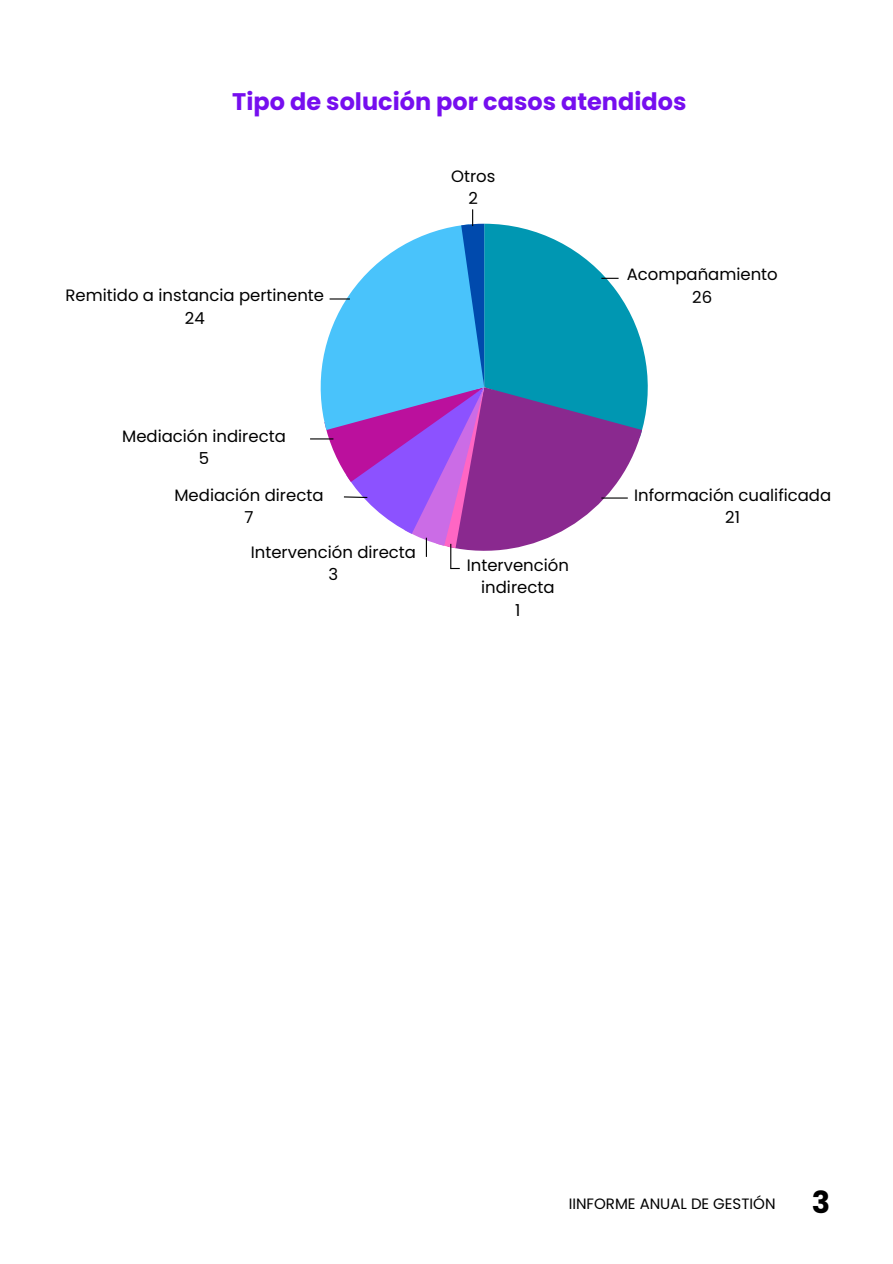
<style>
.page{position:relative;width:893px;height:1264px;background:#fff}
.page>*{position:absolute;margin:0;border:0;box-sizing:border-box;transform-origin:0 0}
.t1{font:700 30.45px "Poppins";color:#000}
.t2{font:700 24px "Poppins";color:#760eef}
.t3{font:16.5px "Poppins";color:#000}
.t4{font:15px "Poppins";color:#000}
</style>
<div class="page">
<svg style="left:310px;top:209px;width:337px;height:360px"></svg>
<p class="t2" style="left:232px;top:85px;width:455px">Tipo de solución por casos atendidos</p>
<p class="t3" style="left:66px;top:284px;width:260px">Remitido a instancia pertinente</p>
<p class="t3" style="left:185px;top:306px;width:21px">24</p>
<p class="t3" style="left:451px;top:164px;width:46px">Otros</p>
<p class="t3" style="left:468px;top:187px;width:11px">2</p>
<p class="t3" style="left:122px;top:424px;width:165px">Mediación indirecta</p>
<p class="t3" style="left:199px;top:447px;width:12px">5</p>
<p class="t3" style="left:174px;top:483px;width:150px">Mediación directa</p>
<p class="t3" style="left:244px;top:506px;width:10px">7</p>
<p class="t3" style="left:251px;top:540px;width:167px">Intervención directa</p>
<p class="t3" style="left:328px;top:563px;width:11px">3</p>
<p class="t3" style="left:467px;top:553px;width:104px">Intervención</p>
<p class="t3" style="left:481px;top:576px;width:75px">indirecta</p>
<p class="t3" style="left:515px;top:598px;width:7px">1</p>
<p class="t3" style="left:626px;top:263px;width:152px">Acompañamiento</p>
<p class="t3" style="left:692px;top:285px;width:21px">26</p>
<p class="t3" style="left:634px;top:483px;width:199px">Información cualificada</p>
<p class="t3" style="left:725px;top:506px;width:16px">21</p>
<p class="t4" style="left:568px;top:1192px;width:208px">IINFORME ANUAL DE GESTIÓN</p>
<p class="t1" style="left:811px;top:1181px;width:20px">3</p>
</div>
